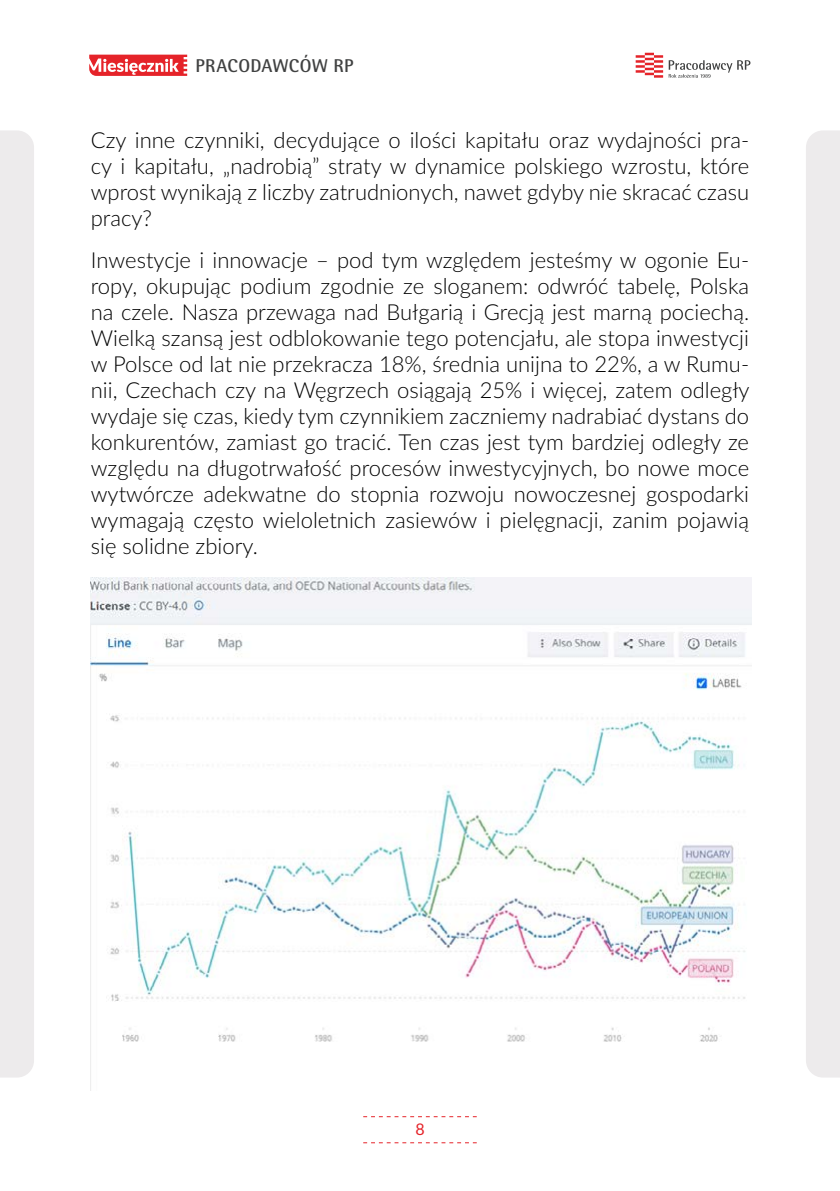
<style>
.page{position:relative;width:840px;height:1191px;background:#fff}
.page>*{position:absolute;margin:0;border:0;box-sizing:border-box;transform-origin:0 0}
.t1{font:300 22px/26px "Lato";color:#000;text-align:justify}
.t2{font:700 18.6px "Rotis Semi Sans Pro";letter-spacing:.02em;color:#404141}
.t3{font:16px "Lato";color:#e52329}
</style>
<div class="page">
<svg style="left:635px;top:53px;width:27px;height:25px"></svg>
<svg style="left:668px;top:60px;width:82px;height:18px"></svg>
<svg style="left:89px;top:55px;width:98px;height:21px"></svg>
<svg style="left:363px;top:1116px;width:113px;height:1px"></svg>
<svg style="left:363px;top:1142px;width:113px;height:1px"></svg>
<div style="left:0;top:130px;width:34px;height:947px;background:#edebec"></div>
<div style="left:806px;top:130px;width:33px;height:947px;background:#edebec"></div>
<img style="left:91px;top:578px;width:660px;height:464px">
<p class="t2" style="left:195px;top:54px;width:159px">PRACODAWCÓW RP</p>
<p class="t1" style="left:91px;top:126px;width:659px">Czy inne czynniki, decydujące o ilości kapitału oraz wydajności pra&shy;cy i kapitału, „nadrobią” straty w dynamice polskiego wzrostu, które wprost wynikają z liczby zatrudnionych, nawet gdyby nie skracać czasu pracy?</p>
<p class="t1" style="left:91px;top:246px;width:660px">Inwestycje i innowacje – pod tym względem jesteśmy w ogonie Eu&shy;ropy, okupując podium zgodnie ze sloganem: odwróć tabelę, Polska na czele. Nasza przewaga nad Bułgarią i Grecją jest marną pociechą.<br>Wielką szansą jest odblokowanie tego potencjału, ale stopa inwestycji w Polsce od lat nie przekracza 18%, średnia unijna to 22%, a w Rumu&shy;nii, Czechach czy na Węgrzech osiągają 25% i więcej, zatem odległy wydaje się czas, kiedy tym czynnikiem zaczniemy nadrabiać dystans do konkurentów, zamiast go tracić. Ten czas jest tym bardziej odległy ze względu na długotrwałość procesów inwestycyjnych, bo nowe moce wytwórcze adekwatne do stopnia rozwoju nowoczesnej gospodarki wymagają często wieloletnich zasiewów i pielęgnacji, zanim pojawią się solidne zbiory.</p>
<p class="t3" style="left:415px;top:1117px;width:11px">8</p>
</div>
